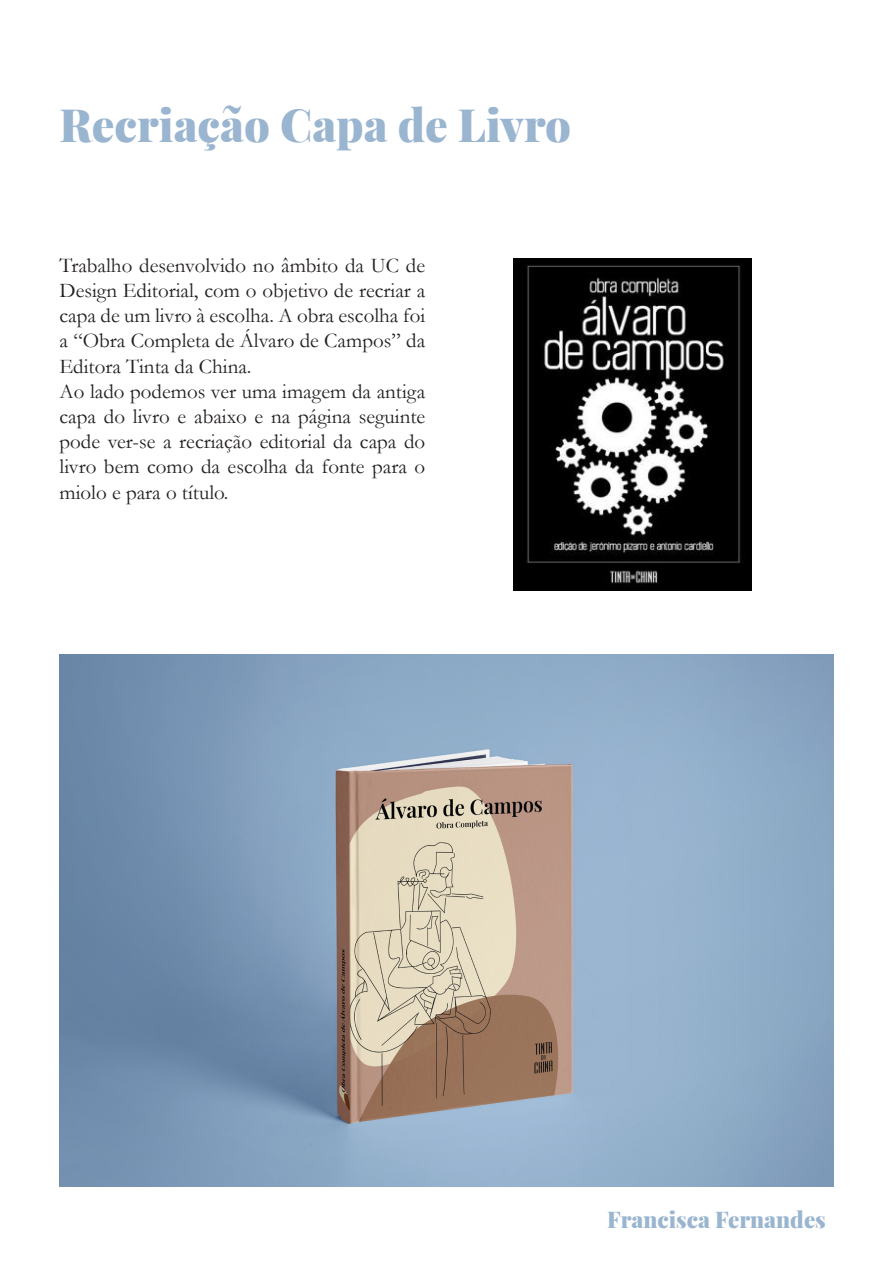
<style>
.page{position:relative;width:893px;height:1263px;background:#fff}
.page>*{position:absolute;margin:0;border:0;box-sizing:border-box;transform-origin:0 0}
.t1{font:900 45px "Playfair Display";color:#9ab5d0}
.t2{font:900 22.5px "Playfair Display";color:#9ab5d0}
.t3{font:21px/25.2px "Garamond";color:#231f20;text-align:justify}
</style>
<div class="page">
<img style="left:513px;top:258px;width:238px;height:332px">
<img style="left:60px;top:655px;width:773px;height:531px">
<p class="t1" style="left:60px;top:90px;width:513px">Recriação Capa de Livro</p>
<p class="t3" style="left:60px;top:252px;width:367px">Trabalho desenvolvido no âmbito da UC de Design Editorial, com o objetivo de recriar a capa de um livro à escolha. A obra escolha foi a “Obra Completa de Álvaro de Campos” da Editora Tinta da China.</p>
<p class="t3" style="left:60px;top:378px;width:367px">Ao lado podemos ver uma imagem da antiga capa do livro e abaixo e na página seguinte pode ver-se a recriação editorial da capa do livro bem como da escolha da fonte para o miolo e para o título.</p>
<p class="t2" style="left:607px;top:1202px;width:220px">Francisca Fernandes</p>
</div>
